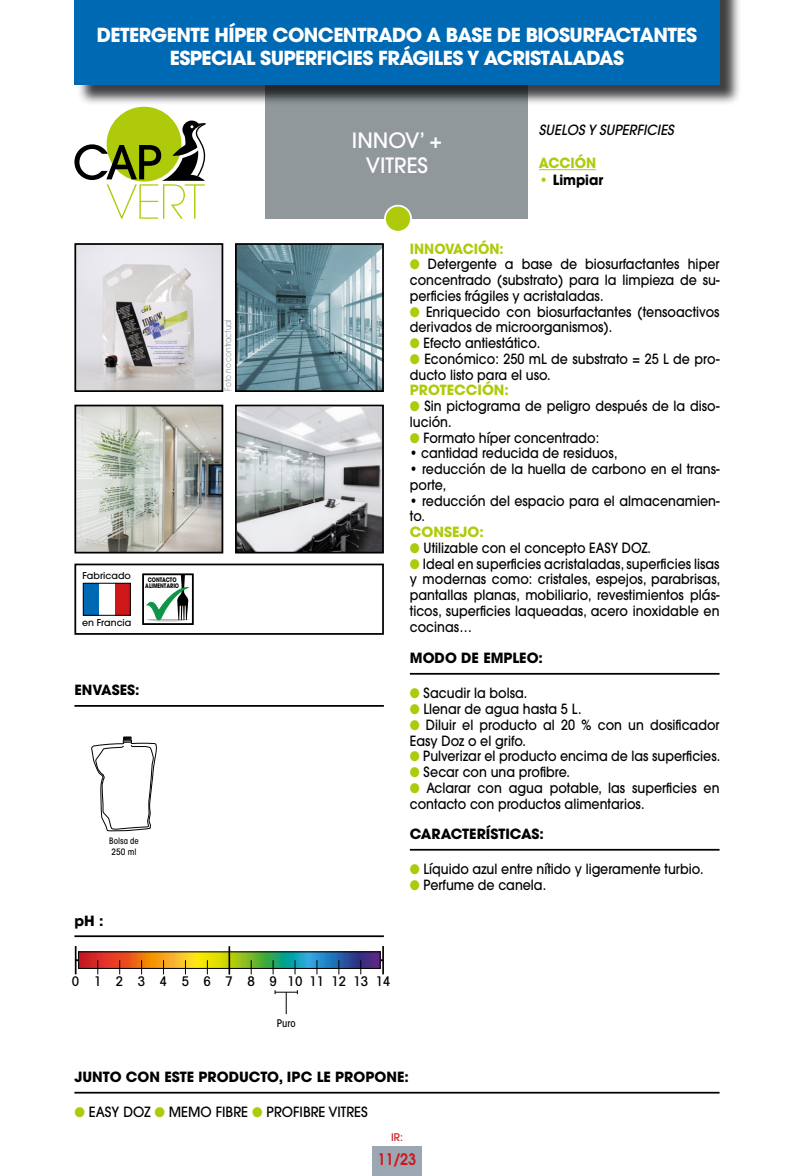
<style>
.page{position:relative;width:794px;height:1176px;background:#fff}
.page>*{position:absolute;margin:0;border:0;box-sizing:border-box;transform-origin:0 0}
.t1{font:500 21px "ITC Avant Garde Std";color:#fff}
.t2{font:700 19.25px "ITC Avant Garde Std";letter-spacing:-.03em;color:#fff}
.t3{font:600 15.75px "ITC Avant Garde Std";color:#cd1719;scale:.9 1}
.t4{font:500 14px/15.8px "ITC Avant Garde Std";color:#000;scale:.9 1}
.t5{font:700 14px "ITC Avant Garde Std";color:#000}
.t6{font:500 14px "ITC Avant Garde Std";color:#000;scale:.95 1}
.t7{font:700 14px "ITC Avant Garde Std";color:#afca0b}
.t8{font:italic 500 14px "ITC Avant Garde Std";color:#000;scale:.95 1}
.t9{font:700 14px "ITC Avant Garde Std";color:#afca0b;scale:.95 1}
.t10{font:700 14px "ITC Avant Garde Std";color:#000;scale:.95 1}
.t11{font:500 condensed 13.3px "Avant Garde";letter-spacing:.265em;color:#000}
.t12{font:500 condensed 10.5px "ITC Avant Garde Std";color:#000}
.t13{font:500 10.5px "ITC Avant Garde Std";color:#cd1719}
.t14{font:500 9.45px "Avant Garde";color:#000}
.t15{font:8.75px "ITC Avant Garde Std";color:#91989c;scale:.85 1}
.t16{font:500 condensed 8.75px "ITC Avant Garde Std";color:#000}
.t17{font:700 6.12px/6.5px "Avant Garde";color:#000;text-align:center;scale:.8 1}
.s1{color:#afca0b}
</style>
<div class="page">
<div style="left:74px;top:563px;width:310px;height:72px;border:2px solid #000"></div>
<div style="left:266px;top:79px;width:262px;height:140px;background:#91989c"></div>
<div style="left:77px;top:0;width:664px;height:106px;background:#000;opacity:.75"></div>
<div style="left:74px;top:0;width:645px;height:84px;background:#0069b4"></div>
<div style="left:372px;top:1146px;width:50px;height:30px;background:#9ca7b3"></div>
<div style="left:385px;top:206px;width:26px;height:26px;background:#afca0b;border-radius:50%"></div>
<div style="left:384px;top:205px;width:28px;height:28px;border:2px solid #fff;border-radius:50%"></div>
<div style="left:107px;top:107px;width:74px;height:75px;background:#afca0b;border-radius:50%"></div>
<svg style="left:74px;top:121px;width:132px;height:98px"></svg>
<hr style="left:74px;top:705px;width:310px;height:2px;background:#000">
<hr style="left:410px;top:673px;width:309px;height:1px;background:#000">
<hr style="left:410px;top:849px;width:309px;height:1px;background:#000">
<hr style="left:74px;top:1092px;width:645px;height:1px;background:#000">
<hr style="left:539px;top:169px;width:57px;height:1px;background:#afca0b">
<div style="left:83px;top:583px;width:16px;height:32px;background:#0069b4"></div>
<div style="left:115px;top:583px;width:15px;height:32px;background:#cd1719"></div>
<div style="left:83px;top:583px;width:48px;height:33px;border:1px solid #000"></div>
<div style="left:142px;top:573px;width:52px;height:52px;border:2px solid #000"></div>
<svg style="left:146px;top:574px;width:44px;height:51px"></svg>
<svg style="left:91px;top:737px;width:66px;height:94px"></svg>
<img style="left:77px;top:246px;width:143px;height:143px">
<div style="left:74px;top:243px;width:149px;height:149px;border:2px solid #000"></div>
<img style="left:77px;top:408px;width:143px;height:142px">
<div style="left:74px;top:405px;width:149px;height:148px;border:2px solid #000"></div>
<img style="left:238px;top:246px;width:143px;height:143px">
<div style="left:235px;top:243px;width:149px;height:149px;border:2px solid #000"></div>
<img style="left:238px;top:408px;width:143px;height:142px">
<div style="left:235px;top:405px;width:149px;height:148px;border:2px solid #000"></div>
<hr style="left:74px;top:935px;width:310px;height:2px;background:#000">
<hr style="left:76px;top:959px;width:307px;height:2px;background:#000">
<svg style="left:75px;top:946px;width:306px;height:29px"></svg>
<hr style="left:228px;top:946px;width:2px;height:28px;background:#000">
<hr style="left:382px;top:946px;width:2px;height:28px;background:#000">
<svg style="left:275px;top:990px;width:23px;height:24px"></svg>
<p class="t2" style="left:97px;top:22px;width:602px">DETERGENTE HÍPER CONCENTRADO A BASE DE BIOSURFACTANTES</p>
<p class="t2" style="left:170px;top:45px;width:456px">ESPECIAL SUPERFICIES FRÁGILES Y ACRISTALADAS</p>
<p class="t15" style="left:223px;top:391px;width:86px;rotate:-90deg">Foto no contractual</p>
<p class="t14" style="left:83px;top:569px;width:50px">Fabricado</p>
<p class="t14" style="left:82px;top:616px;width:51px">en Francia</p>
<p class="t17" style="left:145px;top:576px;width:44px">CONTACTO<br>ALIMENTARIO</p>
<p class="t5" style="left:74px;top:681px;width:67px">ENVASES:</p>
<p class="t16" style="left:109px;top:836px;width:31px">Bolsa de</p>
<p class="t16" style="left:112px;top:846px;width:26px">250 ml</p>
<p class="t5" style="left:74px;top:911px;width:31px">pH :</p>
<p class="t1" style="left:352px;top:127px;width:91px">INNOV’ +</p>
<p class="t1" style="left:366px;top:152px;width:64px">VITRES</p>
<p class="t8" style="left:539px;top:121px;width:144px">SUELOS Y SUPERFICIES</p>
<p class="t9" style="left:539px;top:154px;width:62px">ACCIÓN</p>
<p class="t10" style="left:539px;top:171px;width:69px"><span class="s1">•</span> Limpiar</p>
<p class="t9" style="left:410px;top:239px;width:100px">INNOVACIÓN:</p>
<p class="t4" style="left:410px;top:256px;width:345px;text-align:justify"><span class="s1">●</span> Detergente a base de biosurfactantes hiper concentrado (substrato) para la limpieza de su&shy;perficies frágiles y acristaladas.</p>
<p class="t4" style="left:410px;top:303px;width:345px"><span class="s1">●</span> Enriquecido con biosurfactantes (tensoactivos derivados de microorganismos).</p>
<p class="t4" style="left:410px;top:335px;width:146px"><span class="s1">●</span> Efecto antiestático.</p>
<p class="t4" style="left:410px;top:351px;width:345px"><span class="s1">●</span> Económico: 250 mL de substrato = 25 L de pro&shy;ducto listo para el uso.</p>
<p class="t7" style="left:410px;top:381px;width:101px">PROTECCIÓN:</p>
<p class="t4" style="left:410px;top:398px;width:345px"><span class="s1">●</span> Sin pictograma de peligro después de la diso&shy;lución.</p>
<p class="t4" style="left:410px;top:429px;width:212px"><span class="s1">●</span> Formato híper concentrado:</p>
<p class="t4" style="left:410px;top:445px;width:232px">• cantidad reducida de residuos,</p>
<p class="t4" style="left:410px;top:461px;width:345px">• reducción de la huella de carbono en el trans&shy;porte,</p>
<p class="t4" style="left:410px;top:492px;width:345px">• reducción del espacio para el almacenamien&shy;to.</p>
<p class="t7" style="left:410px;top:522px;width:76px">CONSEJO:</p>
<p class="t4" style="left:410px;top:540px;width:269px"><span class="s1">●</span> Utilizable con el concepto EASY DOZ.</p>
<p class="t4" style="left:410px;top:555px;width:346px;text-align:justify"><span class="s1">●</span> Ideal en superficies acristaladas, superficies lisas y modernas como: cristales, espejos, parabrisas, pantallas planas, mobiliario, revestimientos plás&shy;ticos, superficies laqueadas, acero inoxidable en cocinas…</p>
<p class="t5" style="left:410px;top:649px;width:135px">MODO DE EMPLEO:</p>
<p class="t4" style="left:410px;top:685px;width:132px"><span class="s1">●</span> Sacudir la bolsa.</p>
<p class="t4" style="left:410px;top:701px;width:192px"><span class="s1">●</span> Llenar de agua hasta 5 L.</p>
<p class="t4" style="left:410px;top:716px;width:345px"><span class="s1">●</span> Diluir el producto al 20 % con un dosificador<br>Easy Doz o el grifo.</p>
<p class="t4" style="left:410px;top:748px;width:346px"><span class="s1">●</span> Pulverizar el producto encima de las superficies.</p>
<p class="t4" style="left:410px;top:764px;width:179px"><span class="s1">●</span> Secar con una profibre.</p>
<p class="t4" style="left:410px;top:779px;width:345px"><span class="s1">●</span> Aclarar con agua potable, las superficies en contacto con productos alimentarios.</p>
<p class="t5" style="left:410px;top:824px;width:136px">CARACTERÍSTICAS:</p>
<p class="t4" style="left:410px;top:861px;width:328px"><span class="s1">●</span> Líquido azul entre nítido y ligeramente turbio.</p>
<p class="t4" style="left:410px;top:877px;width:153px"><span class="s1">●</span> Perfume de canela.</p>
<p class="t11" style="left:72px;top:973px;width:320px">0 1 2 3 4 5 6 7 8 91011121314</p>
<p class="t12" style="left:277px;top:1016px;width:20px">Puro</p>
<p class="t5" style="left:74px;top:1067px;width:336px">JUNTO CON ESTE PRODUCTO, IPC LE PROPONE:</p>
<p class="t6" style="left:74px;top:1103px;width:310px"><span class="s1">●</span> EASY DOZ <span class="s1">●</span> MEMO FIBRE <span class="s1">●</span> PROFIBRE VITRES</p>
<p class="t13" style="left:391px;top:1130px;width:13px">IR:</p>
<p class="t3" style="left:378px;top:1149px;width:44px">11/23</p>
</div>
